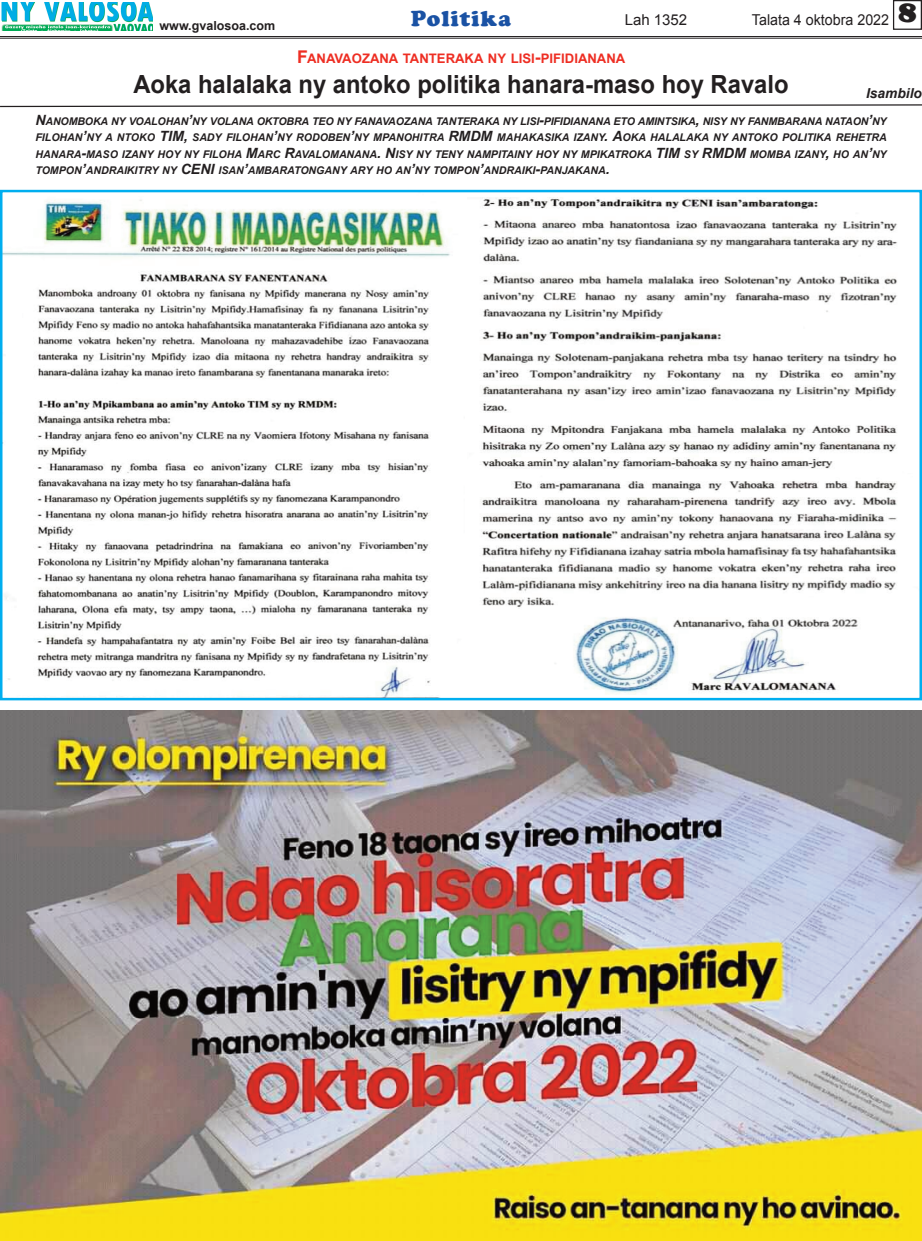
<style>
.page{position:relative;width:922px;height:1241px;background:#fff}
.page>*{position:absolute;margin:0;border:0;box-sizing:border-box;transform-origin:0 0}
.t1{font:700 25px "Arial";color:#231f20;scale:.95 1}
.t2{font:900 22.5px "Cooper";letter-spacing:.05em;color:#1a52a4}
.t3{font:15px "Arial";color:#231f20;scale:.95 1}
.t4{font:15px "Arial";color:#231f20}
.t5{font:italic 700 13.75px "Arial";color:#231f20}
.t6{font:700 13.12px "Arial";color:#ee2e23}
.t7{font:700 12.5px "Arial";color:#231f20}
.t8{font:italic 700 10.62px/16.2px "Arial";color:#231f20;text-align:justify}
.s1{font-size:17.5px}
.s2{font-size:14.12px}
</style>
<div class="page">
<img style="left:481px;top:197px;width:416px;height:497px">
<hr style="left:0;top:36px;width:921px;height:1px;background:#231f20">
<hr style="left:0;top:38px;width:921px;height:1px;background:#231f20">
<img style="left:1px;top:2px;width:152px;height:29px">
<div style="left:892px;top:0;width:29px;height:30px;border:1px solid #231f20"></div>
<img style="left:0;top:710px;width:921px;height:530px">
<img style="left:3px;top:200px;width:447px;height:497px">
<svg style="left:0;top:104px;width:921px;height:4px"></svg>
<p class="t7" style="left:159px;top:19px;width:117px">www.gvalosoa.com</p>
<h2 class="t2" style="left:411px;top:5px;width:102px">Politika</h2>
<h3 class="t4" style="left:624px;top:11px;width:64px">Lah 1352</h3>
<h3 class="t3" style="left:751px;top:12px;width:175px">Talata 4 oktobra 2022 <sup>8</sup></h3>
<p class="t6" style="left:297px;top:51px;width:330px"><span class="s1">F</span>anavaozana tanteraka ny lisi<span class="s1">-</span>piFidianana</p>
<h1 class="t1" style="left:133px;top:70px;width:691px">aoka halalaka ny antoko politika hanara-maso hoy ravalo</h1>
<p class="t8" style="left:35px;top:113px;width:852px"><span class="s2">N</span>ANOMBOKA NY VOALOHAN<span class="s2">’</span>NY VOLANA OKTOBRA TEO NY FANAVAOZANA TANTERAKA NY LISI<span class="s2">-</span>PIFIDIANANA ETO AMINTSIKA<span class="s2">,</span> NISY NY FANMBARANA NATAON<span class="s2">’</span>NY FILOHAN<span class="s2">’</span>NY A NTOKO <span class="s2">TIM,</span> SADY FILOHAN<span class="s2">’</span>NY RODOBEN<span class="s2">’</span>NY MPANOHITRA <span class="s2">RMDM</span> MAHAKASIKA IZANY<span class="s2">. A</span>OKA HALALAKA NY ANTOKO POLITIKA REHETRA HANARA<span class="s2">-</span>MASO IZANY HOY NY FILOHA <span class="s2">M</span>ARC <span class="s2">R</span>AVALOMANANA<span class="s2">. N</span>ISY NY TENY NAMPITAINY HOY NY MPIKATROKA <span class="s2">TIM</span> SY <span class="s2">RMDM</span> MOMBA IZANY<span class="s2">,</span> HO AN<span class="s2">’</span>NY TOMPON<span class="s2">’</span>ANDRAIKITRY NY <span class="s2">CENI</span> ISAN<span class="s2">’</span>AMBARATONGANY ARY HO AN<span class="s2">’</span>NY TOMPON<span class="s2">’</span>ANDRAIKI<span class="s2">-</span>PANJAKANA<span class="s2">.</span></p>
<p class="t5" style="left:865px;top:85px;width:57px">ISAMBILO</p>
</div>
